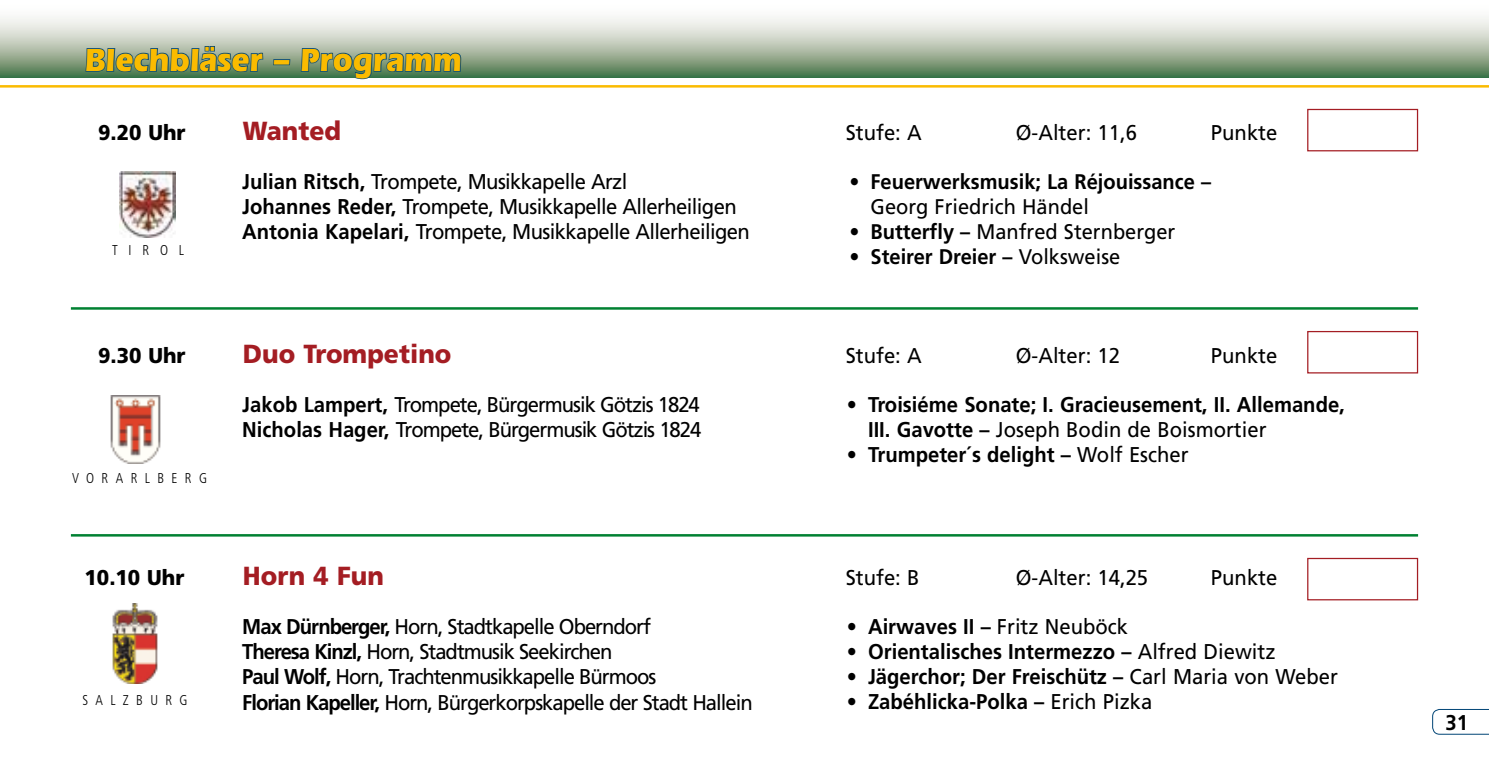
<style>
.page{position:relative;width:1489px;height:780px;background:#fff}
.page>*{position:absolute;margin:0;border:0;box-sizing:border-box;transform-origin:0 0}
.t1{font:700 33.25px "Eras IT Cby BT";color:#fabb00;scale:.95 1}
.t2{font:900 26px "Frutiger";color:#a41d23;scale:.95 1}
.t3{font:21.5px/25px "Frutiger";letter-spacing:-.05em;color:#000;scale:.95 1}
.t4{font:700 21.5px/25px "Frutiger";color:#000;scale:.95 1}
.t5{font:21.5px/25px "Frutiger";letter-spacing:-.03em;color:#000;scale:.95 1}
.t6{font:900 21.5px "Frutiger";color:#000;scale:.95 1}
.t7{font:21.5px "Frutiger";color:#000;scale:.95 1}
.t8{font:700 21.25px "Frutiger";color:#000;scale:.95 1}
.t9{font:21.25px "Frutiger";color:#000;scale:.95 1}
.t10{font:300 condensed 14.25px "Frutiger";letter-spacing:.545em;color:#000;scale:.95 1}
.s1{font-weight:700}
.s2{font-weight:400}
</style>
<div class="page">
<svg style="left:0;top:17px;width:1488px;height:61px;background:#acbda8"></svg>
<hr style="left:0;top:85px;width:1488px;height:3px;background:#fabb00">
<hr style="left:71px;top:307px;width:1346px;height:3px;background:#008132">
<hr style="left:71px;top:534px;width:1346px;height:2px;background:#008132">
<div style="left:1306px;top:109px;width:111px;height:42px;background:#fff;border:1px solid #a41d23"></div>
<div style="left:1306px;top:331px;width:111px;height:42px;background:#fff;border:1px solid #a41d23"></div>
<div style="left:1306px;top:558px;width:111px;height:42px;background:#fff;border:1px solid #a41d23"></div>
<svg style="left:1432px;top:709px;width:56px;height:25px"></svg>
<svg style="left:84px;top:17px;width:180px;height:71px"></svg>
<div style="left:273px;top:59px;width:17px;height:6px;border:2px solid #004576"></div>
<svg style="left:300px;top:17px;width:162px;height:71px"></svg>
<img style="left:112px;top:603px;width:46px;height:80px">
<img style="left:110px;top:396px;width:51px;height:67px">
<img style="left:119px;top:172px;width:57px;height:65px">
<h1 class="t1" style="left:85px;top:39px;width:398px">Blechbläser – Programm</h1>
<p class="t6" style="left:98px;top:119px;width:93px">9.20 Uhr</p>
<p class="t2" style="left:243px;top:115px;width:105px">Wanted</p>
<p class="t3" style="left:845px;top:119px;width:81px">Stufe: A</p>
<p class="t3" style="left:1015px;top:119px;width:129px">Ø-Alter: 11,6</p>
<p class="t3" style="left:1210px;top:119px;width:71px">Punkte</p>
<p class="t10" style="left:112px;top:242px;width:64px">TI ROL</p>
<p class="t5" style="left:242px;top:169px;width:536px"><span class="s1">Julian Ritsch,</span> Trompete, Musikkapelle Arzl<br><span class="s1">Johannes Reder,</span> Trompete, Musikkapelle Allerheiligen<br><span class="s1">Antonia Kapelari,</span> Trompete, Musikkapelle Allerheiligen</p>
<p class="t8" style="left:849px;top:169px;width:382px">• Feuerwerksmusik; La Réjouissance –</p>
<p class="t9" style="left:870px;top:194px;width:231px">Georg Friedrich Händel</p>
<p class="t9" style="left:849px;top:219px;width:344px"><span class="s1">• Butterfly –</span> Manfred Sternberger</p>
<p class="t8" style="left:849px;top:244px;width:286px">• Steirer Dreier – <span class="s2">Volksweise</span></p>
<p class="t6" style="left:98px;top:342px;width:93px">9.30 Uhr</p>
<p class="t2" style="left:243px;top:338px;width:221px">Duo Trompetino</p>
<p class="t3" style="left:845px;top:343px;width:81px">Stufe: A</p>
<p class="t3" style="left:1015px;top:343px;width:111px">Ø-Alter: 12</p>
<p class="t3" style="left:1210px;top:343px;width:71px">Punkte</p>
<p class="t3" style="left:242px;top:392px;width:484px"><span class="s1">Jakob Lampert,</span> Trompete, Bürgermusik Götzis 1824<br><span class="s1">Nicholas Hager,</span> Trompete, Bürgermusik Götzis 1824</p>
<p class="t4" style="left:868px;top:392px;width:503px;text-indent:-21px">• Troisiéme Sonate; I. Gracieusement, II. Allemande,<br>III. Gavotte – <span class="s2">Joseph Bodin de Boismortier</span></p>
<p class="t4" style="left:846px;top:442px;width:361px">• Trumpeter´s delight – <span class="s2">Wolf Escher</span></p>
<p class="t10" style="left:72px;top:469px;width:143px">VORARLBE RG</p>
<p class="t6" style="left:85px;top:564px;width:106px">10.10 Uhr</p>
<p class="t2" style="left:243px;top:560px;width:150px">Horn 4 Fun</p>
<p class="t3" style="left:845px;top:565px;width:79px">Stufe: B</p>
<p class="t7" style="left:1015px;top:565px;width:141px">Ø-Alter: 14,25</p>
<p class="t3" style="left:1210px;top:565px;width:71px">Punkte</p>
<p class="t10" style="left:82px;top:692px;width:99px">SALZB URG</p>
<p class="t3" style="left:242px;top:614px;width:538px"><span class="s1">Max Dürnberger,</span> Horn, Stadtkapelle Oberndorf<br><span class="s1">Theresa Kinzl,</span> Horn, Stadtmusik Seekirchen<br><span class="s1">Paul Wolf,</span> Horn, Trachtenmusikkapelle Bürmoos<br><span class="s1">Florian Kapeller,</span> Horn, Bürgerkorpskapelle der Stadt Hallein</p>
<p class="t4" style="left:846px;top:614px;width:298px">• Airwaves II – <span class="s2">Fritz Neuböck</span></p>
<p class="t4" style="left:846px;top:639px;width:453px">• Orientalisches Intermezzo – <span class="s2">Alfred Diewitz</span></p>
<p class="t4" style="left:846px;top:664px;width:518px">• Jägerchor; Der Freischütz – <span class="s2">Carl Maria von Weber</span></p>
<p class="t4" style="left:846px;top:689px;width:323px">• Zabéhlicka-Polka – <span class="s2">Erich Pizka</span></p>
<p class="t4" style="left:1445px;top:709px;width:25px">31</p>
</div>
